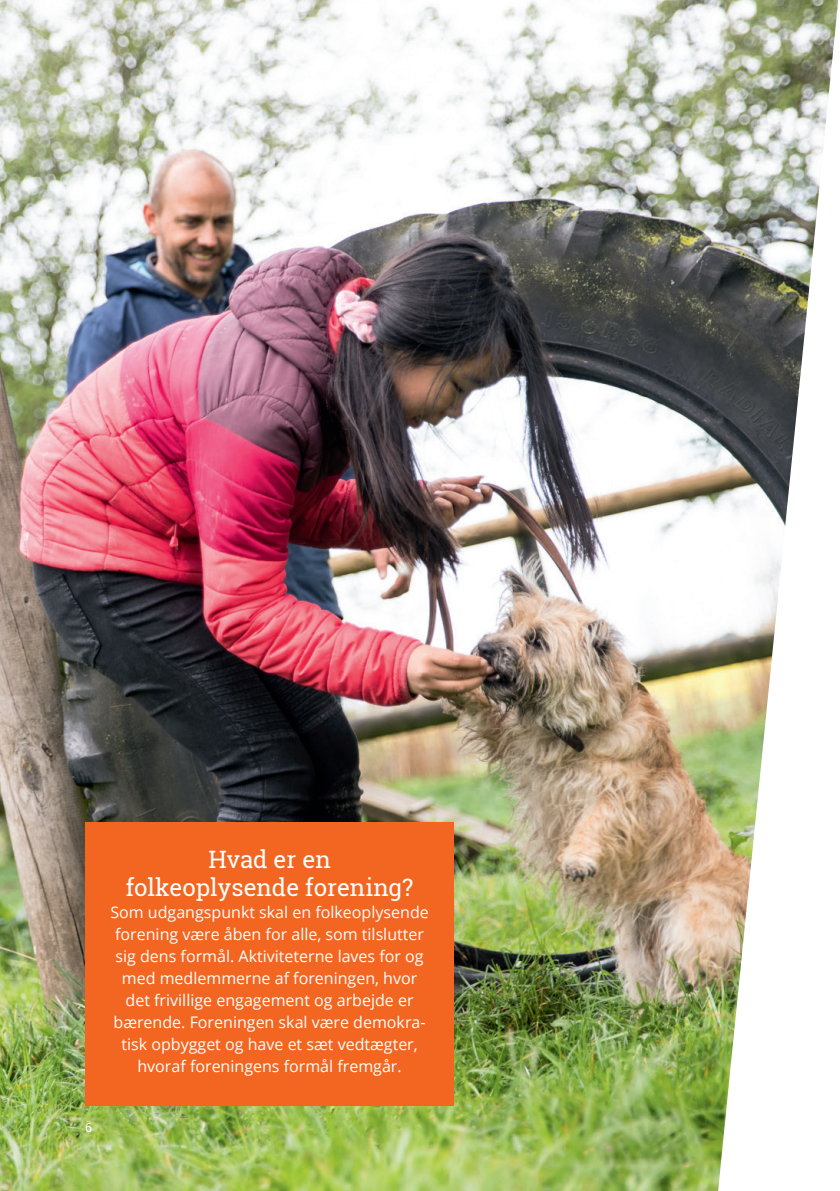
<style>
.page{position:relative;width:840px;height:1191px;background:#fff}
.page>*{position:absolute;margin:0;border:0;box-sizing:border-box;transform-origin:0 0}
.t1{font:24px/28px "Roboto Slab";color:#fff;text-align:center}
.t2{font:16px/22px "Open Sans";color:#fff;text-align:center}
.t3{font:12.4px "Roboto Slab";color:#fff}
</style>
<div class="page">
<img style="left:0;top:0;width:837px;height:1191px">
<div style="left:85px;top:822px;width:369px;height:284px;background:#f36621"></div>
<p class="t3" style="left:85px;top:1118px;width:8px">6</p>
<h1 class="t1" style="left:126px;top:844px;width:289px">Hvad er en folkeoplysende forening?</h1>
<p class="t2" style="left:110px;top:900px;width:320px">Som udgangspunkt skal en folkeoplysende forening være åben for alle, som tilslutter sig dens formål. Aktiviteterne laves for og med medlemmerne af foreningen, hvor det frivillige engagement og arbejde er bærende. Foreningen skal være demokra&shy;tisk opbygget og have et sæt vedtægter, hvoraf foreningens formål fremgår.</p>
</div>
